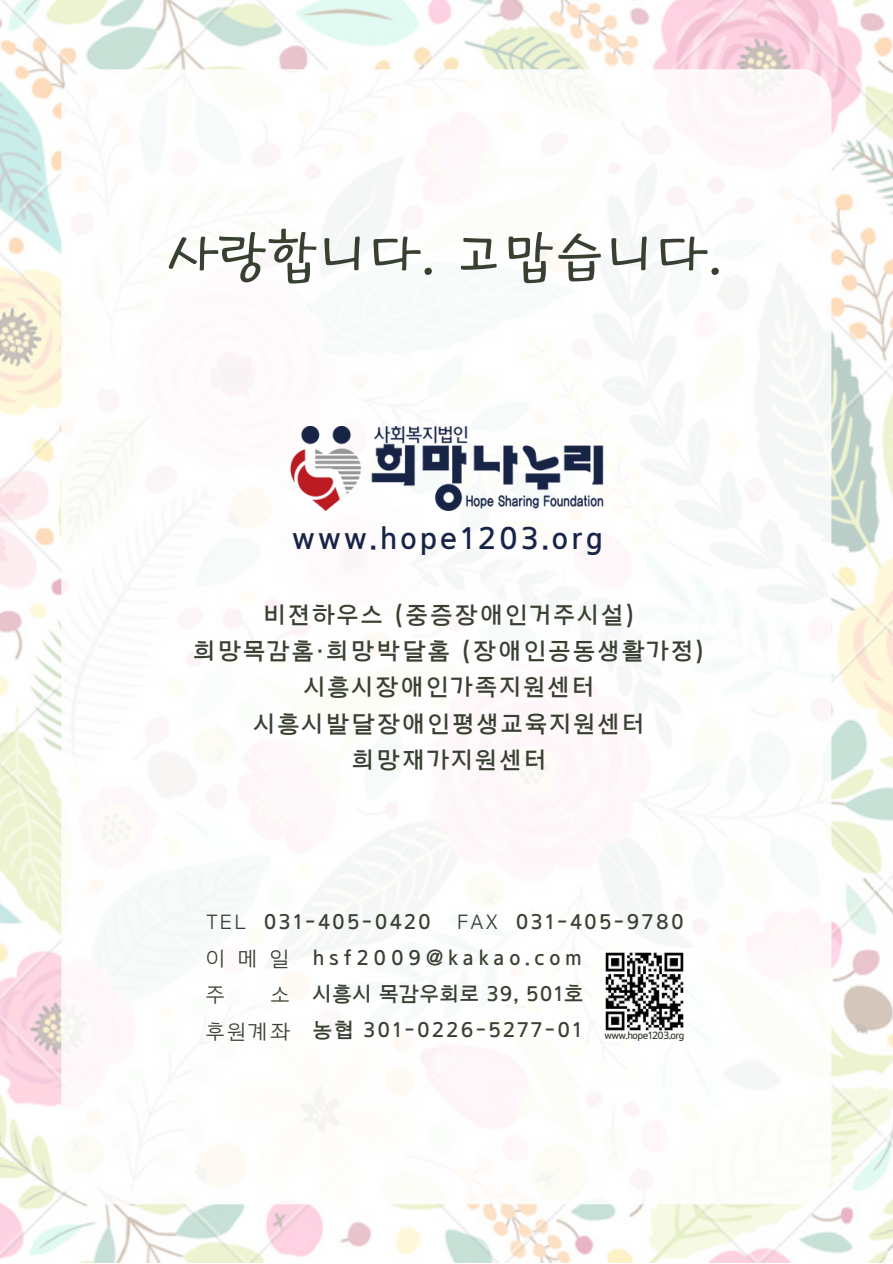
<style>
.page{position:relative;width:893px;height:1264px;background:#fff}
.page>*{position:absolute;margin:0;border:0;box-sizing:border-box;transform-origin:0 0}
.t1{font:57.15px "TDTD Letter From OTF";color:#384032}
.t2{font:31.5px "Arita dotum Semi Bold OTF";letter-spacing:.1em;color:#182447}
.t3{font:24.15px "Arita dotum Semi Bold OTF";letter-spacing:.1em;color:#384032}
.t4{font:21.3px "Arita dotum Semi Bold OTF";letter-spacing:.1em;color:#384032}
.t5{font:21.3px "Arita dotum Semi Bold OTF";letter-spacing:.22em;color:#384032}
.t6{font:21.3px "Arita dotum Semi Bold OTF";letter-spacing:.05em;color:#384032}
.t7{font:21.3px "Arita dotum Medium OTF";letter-spacing:.11em;color:#384032}
.t8{font:10.5px "Arita dotum Semi Bold OTF";letter-spacing:-.05em;color:#384032}
.s1{font-family:"Arita dotum Medium OTF"}
</style>
<div class="page">
<img style="left:0;top:0;width:892px;height:1262px">
<div style="left:61px;top:69px;width:770px;height:1135px;background:#fff;border-radius:31px"></div>
<img style="left:605px;top:953px;width:78px;height:77px">
<img style="left:290px;top:426px;width:314px;height:84px">
<p class="t1" style="left:166px;top:225px;width:560px">사랑합니다. 고맙습니다.</p>
<p class="t2" style="left:292px;top:524px;width:312px">www.hope1203.org</p>
<p class="t3" style="left:263px;top:603px;width:373px">비젼하우스 (중증장애인거주시설)</p>
<p class="t3" style="left:193px;top:639px;width:513px">희망목감홈·희망박달홈 (장애인공동생활가정)</p>
<p class="t3" style="left:304px;top:675px;width:291px">시흥시장애인가족지원센터</p>
<p class="t3" style="left:254px;top:712px;width:391px">시흥시발달장애인평생교육지원센터</p>
<p class="t3" style="left:352px;top:748px;width:195px">희망재가지원센터</p>
<p class="t4" style="left:206px;top:911px;width:479px"><span class="s1">TEL</span> 031-405-0420 <span class="s1">FAX</span> 031-405-9780</p>
<p class="t7" style="left:206px;top:948px;width:85px">이메일</p>
<p class="t7" style="left:206px;top:985px;width:20px">주</p>
<p class="t7" style="left:270px;top:985px;width:21px">소</p>
<p class="t7" style="left:206px;top:1021px;width:86px">후원계좌</p>
<p class="t5" style="left:313px;top:947px;width:270px">hsf2009@kakao.com</p>
<p class="t6" style="left:313px;top:983px;width:272px">시흥시 목감우회로 39, 501호</p>
<p class="t4" style="left:313px;top:1019px;width:271px">농협 301-0226-5277-01</p>
<p class="t8" style="left:604px;top:1030px;width:81px">www.hope1203.org</p>
</div>
